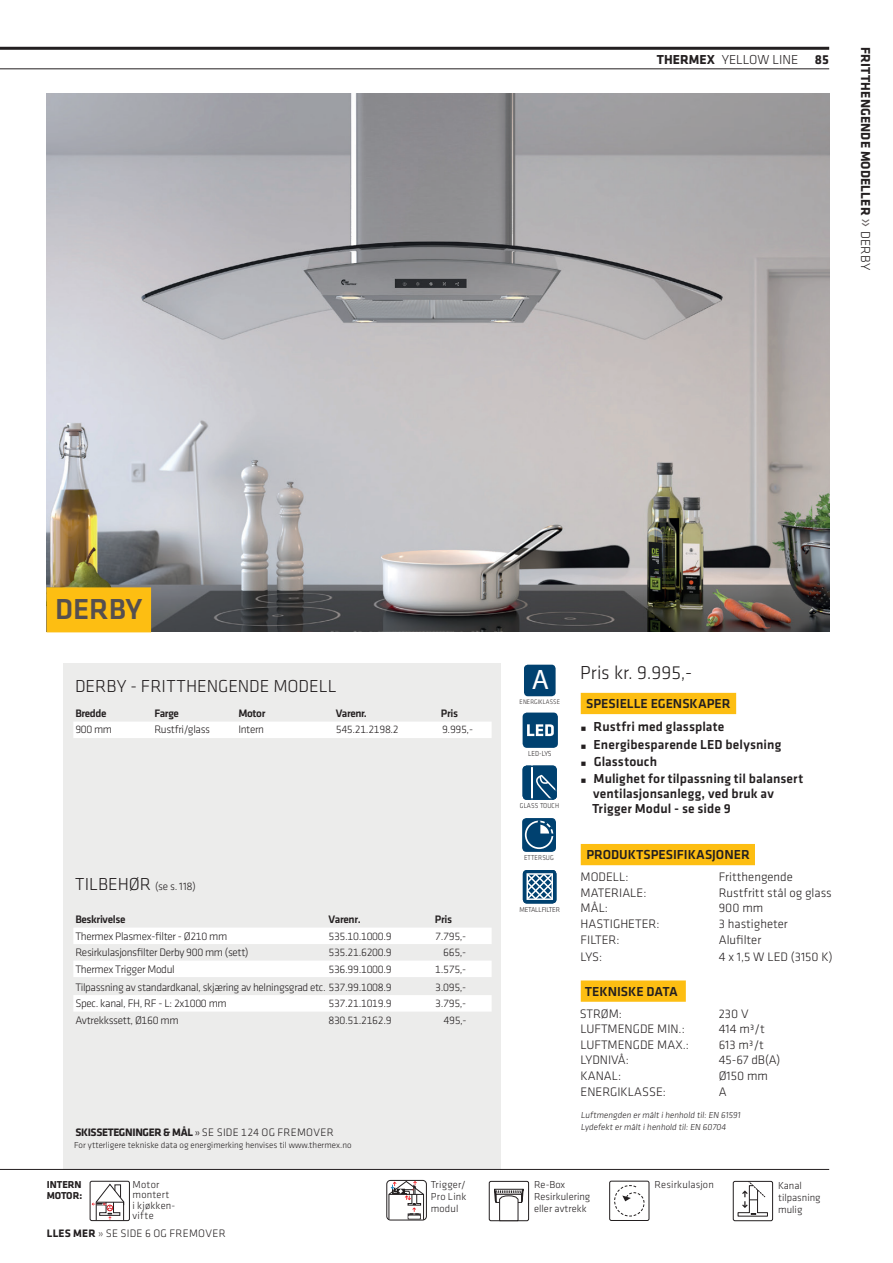
<style>
.page{position:relative;width:893px;height:1263px;background:#fff}
.page>*{position:absolute;margin:0;border:0;box-sizing:border-box;transform-origin:0 0}
.t1{font:500 30px "Klavika";color:#554f4f}
.t2{font:28.2px "Myriad Pro";color:#fff}
.t3{font:300 19.5px "Klavika";color:#231f20}
.t4{font:300 18px "Klavika";letter-spacing:-.005em;color:#231f20}
.t5{font:500 13.5px/17.1px "Klavika";letter-spacing:.005em;color:#231f20}
.t6{font:700 13.5px "Klavika";letter-spacing:.01em;color:#231f20}
.t7{font:300 13.5px "Klavika";color:#231f20}
.t8{font:300 12.75px "Klavika";color:#231f20}
.t9{font:300 11.25px "Klavika";letter-spacing:-.03em;color:#231f20}
.t10{font:300 11.25px "Klavika";letter-spacing:.02em;color:#231f20}
.t11{font:500 11.25px "Klavika";letter-spacing:-.03em;color:#231f20}
.t12{font:300 10.5px/12px "Klavika";letter-spacing:.01em;color:#231f20}
.t13{font:700 10.35px "Klavika";color:#231f20}
.t14{font:300 9px/12px "Klavika";color:#231f20}
.t15{font:300 7.5px "Klavika";letter-spacing:-.02em;color:#231f20;scale:.9 1}
.t16{font:300 7.35px "Klavika";letter-spacing:.015em;color:#231f20;scale:.9 1}
.t17{font:300 7.2px "Klavika";letter-spacing:.015em;color:#231f20;scale:.9 1}
.t18{font:300 7.2px "Klavika";letter-spacing:-.03em;color:#231f20;scale:.96 1}
.t19{font:300 6.75px "Klavika";letter-spacing:.015em;color:#231f20;scale:.9 1}
.s1{font-weight:700}
.s2{font-weight:300;font-size:19.65px;color:#676060}
.s3{font-weight:300}
.s4{font-size:18px}
.s5{color:#554f4f}
</style>
<div class="page">
<img style="left:47px;top:94px;width:782px;height:537px">
<div style="left:47px;top:587px;width:104px;height:45px;background:#fdbe12"></div>
<div style="left:523px;top:712px;width:35px;height:36px;background:#004170;border-radius:4px"></div>
<svg style="left:527px;top:724px;width:27px;height:12px"></svg>
<div style="left:64px;top:663px;width:437px;height:506px;background:#ececeb"></div>
<div style="left:73px;top:721px;width:419px;height:17px;background:#fff"></div>
<div style="left:581px;top:693px;width:155px;height:21px;background:#fdbe12"></div>
<div style="left:581px;top:844px;width:174px;height:21px;background:#fdbe12"></div>
<div style="left:581px;top:980px;width:105px;height:22px;background:#fdbe12"></div>
<div style="left:73px;top:927px;width:419px;height:17px;background:#fff"></div>
<div style="left:73px;top:960px;width:419px;height:17px;background:#fff"></div>
<div style="left:73px;top:995px;width:419px;height:16px;background:#fff"></div>
<svg style="left:523px;top:765px;width:34px;height:35px"></svg>
<div style="left:522px;top:818px;width:34px;height:34px;background:#004170;border-radius:4px"></div>
<svg style="left:525px;top:820px;width:29px;height:29px"></svg>
<div style="left:524px;top:665px;width:32px;height:31px;background:#004170;border-radius:4px"></div>
<svg style="left:523px;top:870px;width:33px;height:33px"></svg>
<div style="left:733px;top:1181px;width:40px;height:40px;border:1px solid #231f20;border-radius:2px"></div>
<svg style="left:737px;top:1181px;width:31px;height:36px"></svg>
<div style="left:489px;top:1181px;width:40px;height:40px;border:1px solid #231f20;border-radius:2px"></div>
<svg style="left:494px;top:1188px;width:30px;height:33px"></svg>
<div style="left:609px;top:1181px;width:40px;height:40px;border:1px solid #231f20;border-radius:2px"></div>
<svg style="left:614px;top:1185px;width:31px;height:32px"></svg>
<div style="left:387px;top:1180px;width:39px;height:40px;background:#f4f4f4;border-radius:4px"></div>
<div style="left:386px;top:1180px;width:41px;height:40px;border:1px solid #231f20;border-radius:4px"></div>
<svg style="left:388px;top:1181px;width:36px;height:39px"></svg>
<div style="left:90px;top:1181px;width:40px;height:40px;border:1px solid #231f20;border-radius:2px"></div>
<svg style="left:92px;top:1183px;width:32px;height:38px"></svg>
<hr style="left:0;top:47px;width:829px;height:3px;background:#231f20">
<hr style="left:0;top:68px;width:829px;height:1px;background:#231f20">
<hr style="left:0;top:1169px;width:829px;height:1px;background:#231f20">
<p class="t7" style="left:657px;top:51px;width:173px"><span class="s1">THERMEX</span> YELLOW LINE <span class="s1">85</span></p>
<p class="t6" style="left:875px;top:47px;width:225px;rotate:90deg">FRITTHENGENDE MODELLER <span class="s2">»</span> <span class="s3">DERBY</span></p>
<h1 class="t1" style="left:55px;top:589px;width:89px">DERBY</h1>
<h3 class="t4" style="left:75px;top:675px;width:263px">DERBY - FRITTHENGENDE MODELL</h3>
<p class="t11" style="left:75px;top:706px;width:33px">Bredde</p>
<p class="t11" style="left:154px;top:706px;width:26px">Farge</p>
<p class="t11" style="left:238px;top:706px;width:29px">Motor</p>
<p class="t11" style="left:336px;top:706px;width:33px">Varenr.</p>
<p class="t11" style="left:441px;top:706px;width:19px">Pris</p>
<p class="t9" style="left:75px;top:723px;width:38px">900 mm</p>
<p class="t9" style="left:154px;top:723px;width:57px">Rustfri/glass</p>
<p class="t9" style="left:238px;top:723px;width:27px">Intern</p>
<p class="t9" style="left:336px;top:723px;width:64px">545.21.2198.2</p>
<p class="t9" style="left:442px;top:723px;width:32px">9.995,-</p>
<p class="t9" style="left:75px;top:879px;width:122px"><span class="s4">TILBEHØR</span> (se s. 118)</p>
<p class="t11" style="left:75px;top:912px;width:52px">Beskrivelse</p>
<p class="t11" style="left:328px;top:912px;width:34px">Varenr.</p>
<p class="t11" style="left:435px;top:912px;width:19px">Pris</p>
<p class="t9" style="left:75px;top:929px;width:153px">Thermex Plasmex-filter - Ø210 mm</p>
<p class="t9" style="left:328px;top:929px;width:65px">535.10.1000.9</p>
<p class="t9" style="left:435px;top:929px;width:33px">7.795,-</p>
<p class="t9" style="left:75px;top:945px;width:175px">Resirkulasjonsfilter Derby 900 mm (sett)</p>
<p class="t9" style="left:328px;top:945px;width:65px">535.21.6200.9</p>
<p class="t9" style="left:443px;top:945px;width:25px">665,-</p>
<p class="t9" style="left:75px;top:962px;width:101px">Thermex Trigger Modul</p>
<p class="t9" style="left:328px;top:962px;width:65px">536.99.1000.9</p>
<p class="t9" style="left:435px;top:962px;width:33px">1.575,-</p>
<p class="t9" style="left:75px;top:980px;width:318px">Tilpassning av standardkanal, skjæring av helningsgrad etc. 537.99.1008.9</p>
<p class="t9" style="left:435px;top:980px;width:33px">3.095,-</p>
<p class="t9" style="left:75px;top:996px;width:153px">Spec. kanal, FH, RF - L: 2x1000 mm</p>
<p class="t9" style="left:328px;top:996px;width:65px">537.21.1019.9</p>
<p class="t9" style="left:435px;top:996px;width:33px">3.795,-</p>
<p class="t9" style="left:75px;top:1013px;width:105px">Avtrekkssett, Ø160 mm</p>
<p class="t9" style="left:328px;top:1013px;width:65px">830.51.2162.9</p>
<p class="t9" style="left:444px;top:1013px;width:25px">495,-</p>
<p class="t10" style="left:75px;top:1125px;width:260px"><span class="s1">SKISSETEGNINGER &amp; MÅL</span> » SE SIDE 124 OG FREMOVER</p>
<p class="t14" style="left:74px;top:1139px;width:279px">For ytterligere tekniske data og energimerking henvises til www.thermex.no</p>
<h2 class="t2" style="left:532px;top:662px;width:19px">A</h2>
<p class="t19" style="left:520px;top:698px;width:46px">ENERGIKLASSE</p>
<p class="t15" style="left:528px;top:749px;width:28px">LED-LYS</p>
<p class="t16" style="left:520px;top:801px;width:45px">GLASS TOUCH</p>
<p class="t17" style="left:524px;top:853px;width:35px">ETTERSUG</p>
<p class="t17" style="left:521px;top:905px;width:44px">METALFILTER</p>
<p class="t18" style="left:519px;top:906px;width:44px">METALLFILTER</p>
<h3 class="t3" style="left:580px;top:661px;width:113px">Pris kr. 9.995,-</h3>
<p class="t5" style="left:586px;top:691px;width:146px;line-height:23.5px;text-align:center">SPESIELLE EGENSKAPER<br>Rustfri med glassplate</p>
<p class="t5" style="left:594px;top:735px;width:211px">Energibesparende LED belysning<br>Glasstouch<br>Mulighet for tilpassning til balansert</p>
<p class="t5" style="left:592px;top:785px;width:183px;line-height:15px">ventilasjonsanlegg, ved bruk av<br>Trigger Modul - se side 9</p>
<p class="t5" style="left:586px;top:846px;width:165px">PRODUKTSPESIFIKASJONER</p>
<p class="t8" style="left:581px;top:869px;width:49px">MODELL:</p>
<p class="t8" style="left:719px;top:869px;width:76px">Fritthengende</p>
<p class="t8" style="left:581px;top:885px;width:67px">MATERIALE:</p>
<p class="t8" style="left:719px;top:885px;width:115px">Rustfritt stål og glass</p>
<p class="t8" style="left:581px;top:900px;width:29px">MÅL:</p>
<p class="t8" style="left:719px;top:900px;width:46px">900 mm</p>
<p class="t8" style="left:581px;top:916px;width:80px">HASTIGHETER:</p>
<p class="t8" style="left:719px;top:916px;width:71px">3 hastigheter</p>
<p class="t8" style="left:581px;top:932px;width:40px">FILTER:</p>
<p class="t8" style="left:719px;top:932px;width:44px">Alufilter</p>
<p class="t8" style="left:581px;top:949px;width:23px">LYS:</p>
<p class="t8" style="left:719px;top:949px;width:115px">4 x 1,5 W LED (3150 K)</p>
<p class="t5" style="left:585px;top:982px;width:94px">TEKNISKE DATA</p>
<p class="t8" style="left:580px;top:1006px;width:44px">STRØM:</p>
<p class="t8" style="left:719px;top:1006px;width:31px">230 V</p>
<p class="t8" style="left:581px;top:1021px;width:106px">LUFTMENGDE MIN.:</p>
<p class="t8" style="left:719px;top:1021px;width:48px">414 m³/t</p>
<p class="t8" style="left:581px;top:1037px;width:110px">LUFTMENGDE MAX.:</p>
<p class="t8" style="left:719px;top:1037px;width:47px">613 m³/t</p>
<p class="t8" style="left:581px;top:1052px;width:50px">LYDNIVÅ:</p>
<p class="t8" style="left:719px;top:1052px;width:63px">45-67 dB(A)</p>
<p class="t8" style="left:581px;top:1068px;width:42px">KANAL:</p>
<p class="t8" style="left:719px;top:1068px;width:51px">Ø150 mm</p>
<p class="t8" style="left:581px;top:1084px;width:87px">ENERGIKLASSE:</p>
<p class="t8" style="left:719px;top:1084px;width:9px">A</p>
<p class="t14" style="left:581px;top:1109px;width:162px">Luftmengden er målt i henhold til: EN 61591<br>Lydefekt er målt i henhold til: EN 60704</p>
<p class="t13" style="left:47px;top:1177px;width:36px">INTERN</p>
<p class="t12" style="left:655px;top:1178px;width:61px">Resirkulasjon</p>
<p class="t13" style="left:47px;top:1188px;width:37px">MOTOR:</p>
<p class="t12" style="left:133px;top:1179px;width:44px;line-height:10.5px">Motor montert<br>i kjøkken&shy;vifte</p>
<p class="t12" style="left:431px;top:1178px;width:37px;text-align:justify">Trigger/ Pro Link modul</p>
<p class="t12" style="left:534px;top:1178px;width:58px">Re-Box<br>Resirkulering eller avtrekk</p>
<p class="t10" style="left:47px;top:1227px;width:180px"><span class="s1">LLES MER</span> <span class="s5">»</span> SE SIDE 6 OG FREMOVER</p>
<p class="t12" style="left:778px;top:1179px;width:44px">Kanal tilpasning mulig</p>
</div>
